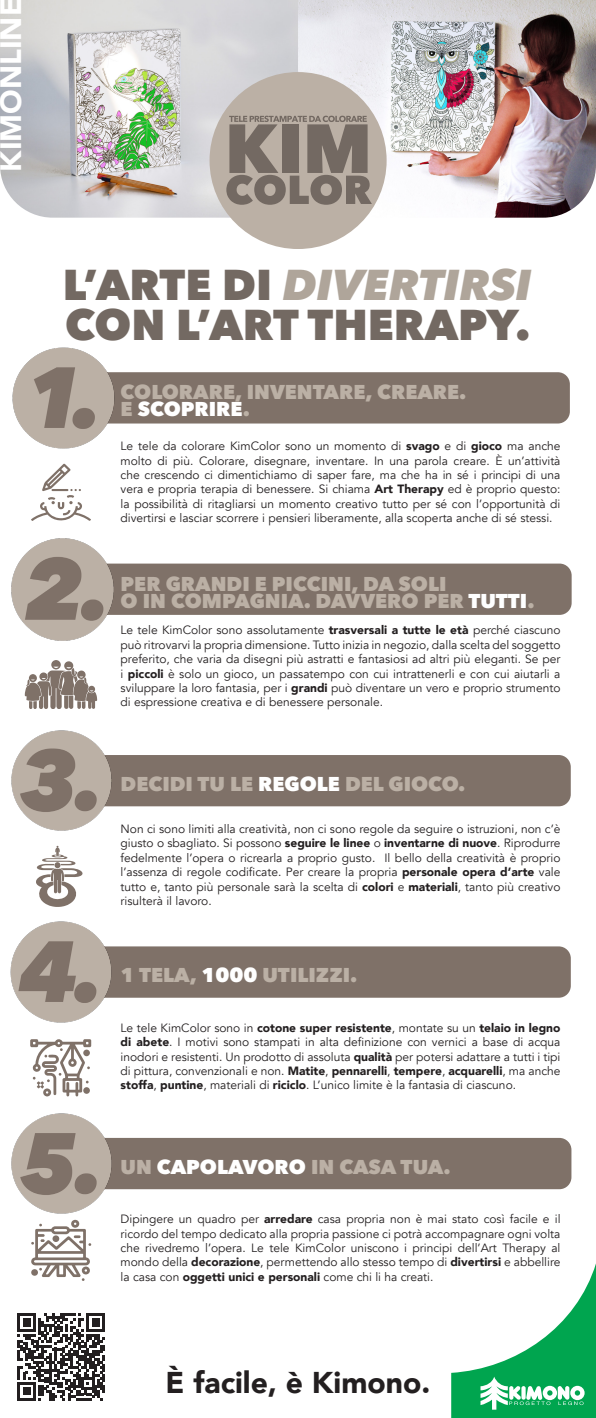
<style>
.page{position:relative;width:596px;height:1418px;background:#fff}
.page>*{position:absolute;margin:0;border:0;box-sizing:border-box;transform-origin:0 0}
.t1{font:800 43px/40px "Avenir Next";color:#736962}
.t2{font:900 30px "Avenir";color:#231f20}
.t3{font:900 29.5px "Avenir";color:#fff}
.t4{font:800 20px "Avenir Next";color:#bbb0a5}
.t5{font:800 20px "Avenir Next";color:#fff}
.t6{font:12px/14.4px "Avenir";color:#231f20;text-align:justify}
.s1{font-style:italic;color:#afa59a}
.s2{color:#bbb0a5}
.s3{font-weight:900}
.s4{color:#fff}
</style>
<div class="page">
<img style="left:0;top:0;width:595px;height:218px">
<div style="left:69px;top:372px;width:500px;height:51px;background:#7f7168;border-radius:12px"></div>
<img style="left:12px;top:347px;width:108px;height:102px">
<div style="left:71px;top:563px;width:500px;height:52px;background:#7f7168;border-radius:12px"></div>
<img style="left:11px;top:538px;width:108px;height:103px">
<div style="left:70px;top:755px;width:500px;height:51px;background:#7f7168;border-radius:12px"></div>
<img style="left:11px;top:730px;width:106px;height:101px">
<div style="left:70px;top:946px;width:500px;height:51px;background:#7f7168;border-radius:12px"></div>
<img style="left:10px;top:921px;width:105px;height:102px">
<div style="left:71px;top:1137px;width:500px;height:52px;background:#7f7168;border-radius:12px"></div>
<img style="left:11px;top:1113px;width:106px;height:101px">
<svg style="left:451px;top:1267px;width:144px;height:150px"></svg>
<svg style="left:17px;top:1313px;width:88px;height:87px"></svg>
<svg style="left:25px;top:660px;width:72px;height:49px"></svg>
<svg style="left:31px;top:463px;width:60px;height:58px"></svg>
<svg style="left:31px;top:1219px;width:60px;height:61px"></svg>
<svg style="left:36px;top:845px;width:47px;height:61px"></svg>
<svg style="left:30px;top:1039px;width:61px;height:57px"></svg>
<div style="left:209px;top:72px;width:177px;height:177px;background:#bbb0a5;border-radius:50%"></div>
<svg style="left:226px;top:116px;width:145px;height:89px"></svg>
<p class="t3" style="left:-15px;top:172px;width:175px;rotate:-90deg">KIMONLINE</p>
<p class="t1" style="left:63px;top:264px;width:470px">L’ARTE DI <span class="s1">DIVERTIRSI<br></span>CON L’ART THERAPY.</p>
<p class="t4" style="left:120px;top:380px;width:347px">COLORARE, INVENTARE, CREARE.</p>
<p class="t5" style="left:120px;top:397px;width:131px"><span class="s2">E</span> SCOPRIRE<span class="s2">.</span></p>
<p class="t6" style="left:120px;top:439px;width:441px">Le tele da colorare KimColor sono un momento di <span class="s3">svago</span> e di <span class="s3">gioco</span> ma anche molto di più. Colorare, disegnare, inventare. In una parola creare. È un’attività che crescendo ci dimentichiamo di saper fare, ma che ha in sé i principi di una vera e propria terapia di benessere. Si chiama <span class="s3">Art Therapy</span> ed è proprio questo: la possibilità di ritagliarsi un momento creativo tutto per sé con l’opportunità di divertirsi e lasciar scorrere i pensieri liberamente, alla scoperta anche di sé stessi.</p>
<p class="t4" style="left:120px;top:571px;width:327px">PER GRANDI E PICCINI, DA SOLI</p>
<p class="t4" style="left:120px;top:588px;width:415px">O IN COMPAGNIA. DAVVERO PER <span class="s4">TUTTI</span>.</p>
<p class="t6" style="left:120px;top:623px;width:441px">Le tele KimColor sono assolutamente <span class="s3">trasversali a tutte le età</span> perché ciascuno può ritrovarvi la propria dimensione. Tutto inizia in negozio, dalla scelta del soggetto preferito, che varia da disegni più astratti e fantasiosi ad altri più eleganti. Se per i <span class="s3">piccoli</span> è solo un gioco, un passatempo con cui intrattenerli e con cui aiutarli a sviluppare la loro fantasia, per i <span class="s3">grandi</span> può diventare un vero e proprio strumento di espressione creativa e di benessere personale.</p>
<p class="t4" style="left:120px;top:771px;width:346px">DECIDI TU LE <span class="s4">REGOLE</span> DEL GIOCO.</p>
<p class="t6" style="left:120px;top:822px;width:441px">Non ci sono limiti alla creatività, non ci sono regole da seguire o istruzioni, non c’è giusto o sbagliato. Si possono <span class="s3">seguire le linee</span> o <span class="s3">inventarne di nuove</span>. Riprodurre fedelmente l’opera o ricrearla a proprio gusto. Il bello della creatività è proprio l’assenza di regole codificate. Per creare la propria <span class="s3">personale opera d’arte</span> vale tutto e, tanto più personale sarà la scelta di <span class="s3">colori</span> e <span class="s3">materiali</span>, tanto più creativo risulterà il lavoro.</p>
<p class="t4" style="left:120px;top:962px;width:238px">1 TELA, <span class="s4">1000</span> UTILIZZI.</p>
<p class="t6" style="left:120px;top:1020px;width:441px">Le tele KimColor sono in <span class="s3">cotone super resistente</span>, montate su un <span class="s3">telaio in legno di abete</span>. I motivi sono stampati in alta definizione con vernici a base di acqua inodori e resistenti. Un prodotto di assoluta <span class="s3">qualità</span> per potersi adattare a tutti i tipi di pittura, convenzionali e non. <span class="s3">Matite</span>, <span class="s3">pennarelli</span>, <span class="s3">tempere</span>, <span class="s3">acquarelli</span>, ma anche <span class="s3">stoffa</span>, <span class="s3">puntine</span>, materiali di <span class="s3">riciclo</span>. L’unico limite è la fantasia di ciascuno.</p>
<p class="t4" style="left:120px;top:1154px;width:331px">UN <span class="s4">CAPOLAVORO</span> IN CASA TUA.</p>
<p class="t6" style="left:120px;top:1211px;width:441px">Dipingere un quadro per <span class="s3">arredare</span> casa propria non è mai stato così facile e il ricordo del tempo dedicato alla propria passione ci potrà accompagnare ogni volta che rivedremo l’opera. Le tele KimColor uniscono i principi dell’Art Therapy al mondo della <span class="s3">decorazione</span>, permettendo allo stesso tempo di <span class="s3">divertirsi</span> e abbellire la casa con <span class="s3">oggetti unici e personali</span> come chi li ha creati.</p>
<p class="t2" style="left:165px;top:1356px;width:266px">È facile, è Kimono.</p>
</div>
